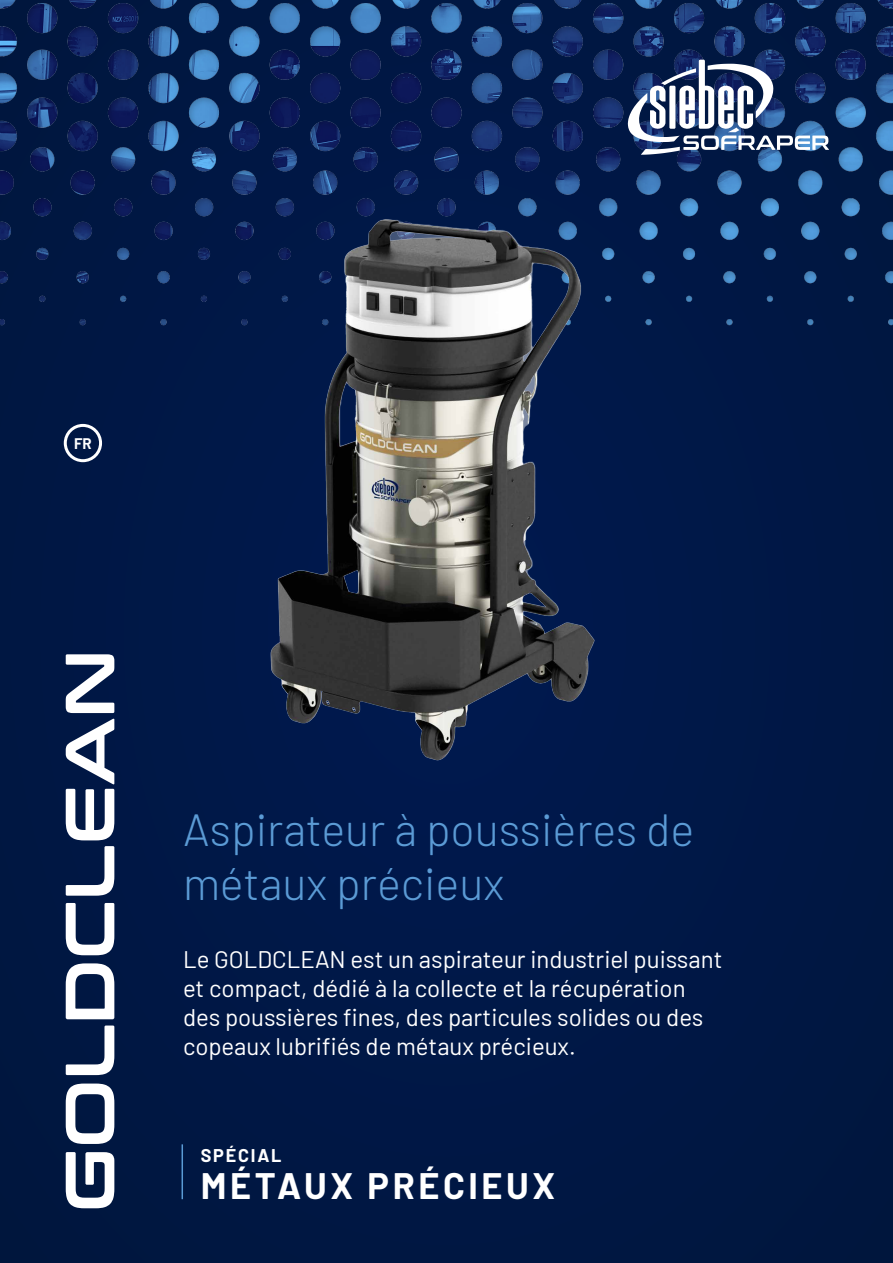
<style>
.page{position:relative;width:893px;height:1263px;background:#001744}
.page>*{position:absolute;margin:0;border:0;box-sizing:border-box;transform-origin:0 0}
.t1{font:69.45px "Conthrax Sb";color:#fff}
.t2{font:300 45px/54px "Barlow";color:#5b9bd5}
.t3{font:700 36px "Barlow";letter-spacing:.1em;color:#fff}
.t4{font:24px/28.8px "Barlow";color:#fff}
.t5{font:700 18px "Barlow";letter-spacing:.1em;color:#fff}
.t6{font:700 15px "Barlow";color:#fff}
</style>
<div class="page">
<img style="left:0;top:0;width:893px;height:791px">
<svg style="left:628px;top:60px;width:201px;height:95px"></svg>
<hr style="left:182px;top:1144px;width:1px;height:55px;background:#5b9bd5">
<img style="left:222px;top:159px;width:418px;height:626px">
<div style="left:64px;top:424px;width:38px;height:38px;border:3px solid #fff;border-radius:50%"></div>
<p class="t6" style="left:74px;top:433px;width:19px">FR</p>
<h1 class="t1" style="left:37px;top:1212px;width:564px;rotate:-90deg">GOLDCLEAN</h1>
<h2 class="t2" style="left:183px;top:799px;width:513px">Aspirateur à poussières de métaux précieux</h2>
<p class="t4" style="left:183px;top:943px;width:541px">Le GOLDCLEAN est un aspirateur industriel puissant et compact, dédié à la collecte et la récupération des poussières fines, des particules solides ou des copeaux lubrifiés de métaux précieux.</p>
<p class="t5" style="left:201px;top:1142px;width:82px">SPÉCIAL</p>
<h3 class="t3" style="left:201px;top:1159px;width:356px">MÉTAUX PRÉCIEUX</h3>
</div>
